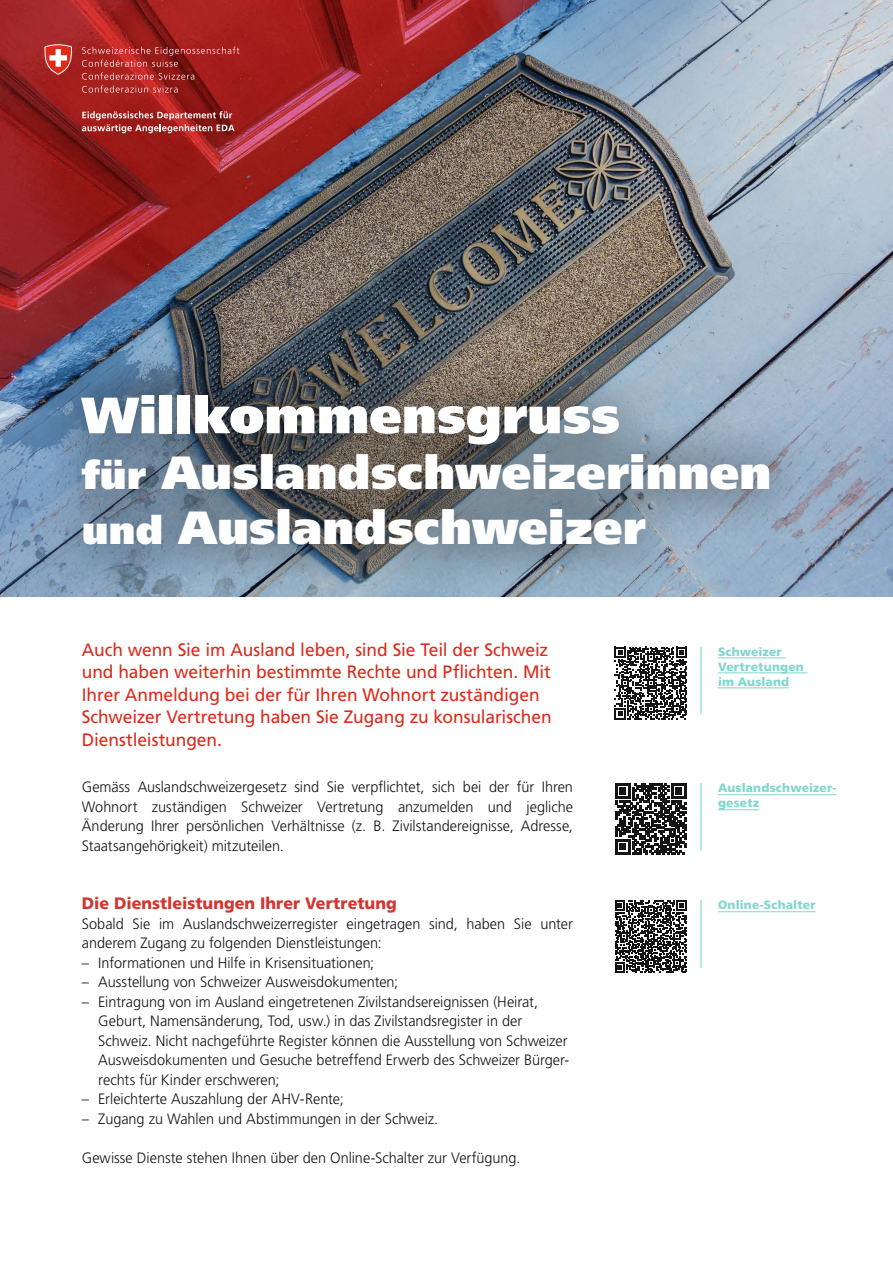
<style>
.page{position:relative;width:893px;height:1263px;background:#fff}
.page>*{position:absolute;margin:0;border:0;box-sizing:border-box;transform-origin:0 0}
.Titel{font:900 51px "Frutiger LT Pro";letter-spacing:.005em;color:#fff}
.Titel-2{font:900 46.5px "Frutiger LT Pro";letter-spacing:.005em;color:#fff}
._4_Lauf_Lead{font:18px/22.5px "Frutiger LT Pro";letter-spacing:-.005em;color:#dc2a1b}
._3_Zwischentitel_12pt_LiBold{font:900 16.5px "Frutiger LT Pro";letter-spacing:.005em;color:#d13730}
._4_Lauftext_9{font:300 15px/19.5px "Frutiger LT Pro";color:#131413}
.QR_Link{font:900 12px/15px "Frutiger LT Pro";letter-spacing:.015em;color:#7fd7cc}
.s1{font-size:39px}
</style>
<div class="page">
<img style="left:0;top:0;width:893px;height:596px">
<div style="left:37px;top:348px;width:778px;height:244px;background:#131413;opacity:.8"></div>
<svg style="left:82px;top:47px;width:157px;height:46px"></svg>
<svg style="left:82px;top:111px;width:153px;height:22px"></svg>
<svg style="left:45px;top:45px;width:28px;height:30px"></svg>
<svg style="left:615px;top:783px;width:71px;height:71px"></svg>
<svg style="left:614px;top:647px;width:73px;height:72px"></svg>
<hr style="left:700px;top:783px;width:1px;height:68px;background:#7fd7cc">
<hr style="left:718px;top:794px;width:118px;height:1px;background:#7fd7cc">
<hr style="left:718px;top:809px;width:41px;height:1px;background:#7fd7cc">
<hr style="left:700px;top:647px;width:1px;height:67px;background:#7fd7cc">
<hr style="left:718px;top:657px;width:67px;height:1px;background:#7fd7cc">
<hr style="left:718px;top:672px;width:90px;height:1px;background:#7fd7cc">
<hr style="left:718px;top:687px;width:71px;height:1px;background:#7fd7cc">
<svg style="left:615px;top:900px;width:72px;height:72px"></svg>
<hr style="left:700px;top:900px;width:1px;height:68px;background:#7fd7cc">
<hr style="left:718px;top:911px;width:98px;height:1px;background:#7fd7cc">
<p class="Titel" style="left:82px;top:384px;width:539px">Willkommensgruss</p>
<p class="Titel-2" style="left:82px;top:444px;width:691px"><span class="s1">für</span> Auslandschweizerinnen</p>
<p class="Titel-2" style="left:82px;top:500px;width:566px"><span class="s1">und</span> Auslandschweizer</p>
<p class="_4_Lauf_Lead" style="left:82px;top:638px;width:471px">Auch wenn Sie im Ausland leben, sind Sie Teil der Schweiz und haben weiterhin bestimmte Rechte und Pflichten. Mit Ihrer Anmeldung bei der für Ihren Wohnort zuständigen Schweizer Vertretung haben Sie Zugang zu konsularischen Dienstleistungen.</p>
<p class="_4_Lauftext_9" style="left:82px;top:777px;width:493px;text-align:justify">Gemäss Auslandschweizergesetz sind Sie verpflichtet, sich bei der für Ihren Wohnort zuständigen Schweizer Vertretung anzumelden und jegliche Änderung Ihrer persönlichen Verhältnisse (z. B. Zivilstandereignisse, Adresse, Staatsangehörigkeit) mitzuteilen.</p>
<p class="_3_Zwischentitel_12pt_LiBold" style="left:82px;top:893px;width:316px">Die Dienstleistungen Ihrer Vertretung</p>
<p class="_4_Lauftext_9" style="left:82px;top:914px;width:493px">Sobald Sie im Auslandschweizerregister eingetragen sind, haben Sie unter anderem Zugang zu folgenden Dienstleistungen:</p>
<p class="_4_Lauftext_9" style="left:82px;top:953px;width:294px">– Informationen und Hilfe in Krisensituationen;</p>
<p class="_4_Lauftext_9" style="left:82px;top:972px;width:318px">– Ausstellung von Schweizer Ausweisdokumenten;</p>
<p class="_4_Lauftext_9" style="left:98px;top:992px;width:473px;text-indent:-16px">– Eintragung von im Ausland eingetretenen Zivilstandsereignissen (Heirat, Geburt, Namensänderung, Tod, usw.) in das Zivilstandsregister in der Schweiz. Nicht nachgeführte Register können die Ausstellung von Schweizer Ausweisdokumenten und Gesuche betreffend Erwerb des Schweizer Bürger&shy;rechts für Kinder erschweren;</p>
<p class="_4_Lauftext_9" style="left:82px;top:1089px;width:263px">– Erleichterte Auszahlung der AHV-Rente;</p>
<p class="_4_Lauftext_9" style="left:82px;top:1109px;width:358px">– Zugang zu Wahlen und Abstimmungen in der Schweiz.</p>
<p class="_4_Lauftext_9" style="left:82px;top:1148px;width:440px">Gewisse Dienste stehen Ihnen über den Online-Schalter zur Verfügung.</p>
<p class="QR_Link" style="left:718px;top:644px;width:87px">Schweizer<br>Vertretungen im Ausland</p>
<p class="QR_Link" style="left:718px;top:780px;width:120px">Auslandschweizer&shy;gesetz</p>
<p class="QR_Link" style="left:718px;top:897px;width:99px">Online-Schalter</p>
</div>
